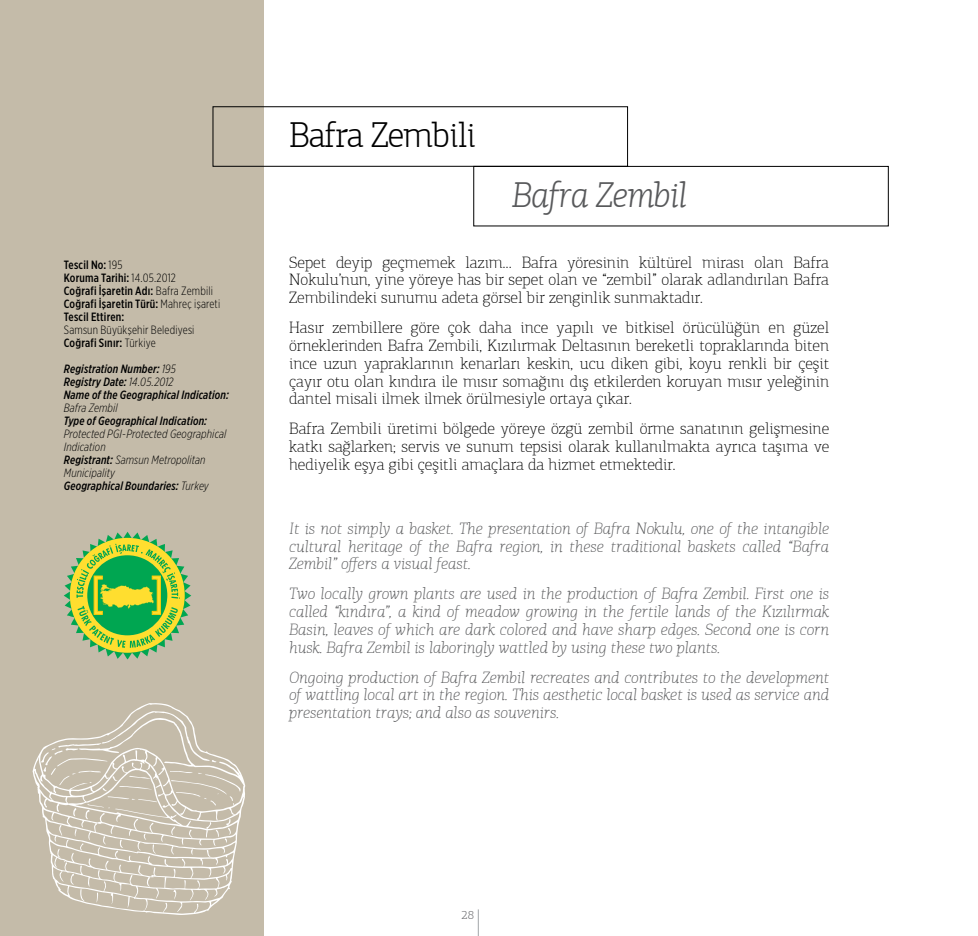
<style>
.page{position:relative;width:978px;height:936px;background:#fff}
.page>*{position:absolute;margin:0;border:0;box-sizing:border-box;transform-origin:0 0}
.t1{font:300 36px "PF Agora Slab Pro";letter-spacing:-.025em;color:#000}
.t2{font:italic 300 36px "PF Agora Slab Pro";letter-spacing:-.025em;color:#58595b}
.t3{font:100 16.5px/17.9px "PF Agora Slab Pro";color:#000;text-align:justify}
.t4{font:italic 100 16.5px/17.9px "PF Agora Slab Pro";color:#58595b;text-align:justify}
.t5{font:italic 300 12px/12.9px "Gotham X Narrow";letter-spacing:.01em;color:#000}
.t6{font:500 12px/12.9px "Gotham X Narrow";letter-spacing:.015em;color:#000}
.t7{font:italic 500 12px/12.9px "Gotham X Narrow";letter-spacing:.015em;color:#000}
.t8{font:300 12px/12.9px "Gotham X Narrow";letter-spacing:.015em;color:#000}
.t9{font:300 12px "PF Agora Slab Pro";color:#6d6e71}
.s1{font-weight:300}
.s2{font-weight:500}
</style>
<div class="page">
<svg style="left:478px;top:909px;width:1px;height:26px"></svg>
<div style="left:0;top:0;width:264px;height:935px;background:#c4bba9"></div>
<div style="left:213px;top:106px;width:415px;height:61px;border:1px solid #000"></div>
<div style="left:473px;top:166px;width:416px;height:60px;border:1px solid #000"></div>
<svg style="left:64px;top:532px;width:127px;height:127px"></svg>
<svg style="left:33px;top:703px;width:212px;height:211px"></svg>
<svg style="left:41px;top:711px;width:200px;height:151px"></svg>
<svg style="left:80px;top:889px;width:4px;height:12px"></svg>
<svg style="left:173px;top:889px;width:4px;height:10px"></svg>
<svg style="left:70px;top:873px;width:4px;height:11px"></svg>
<p class="t6" style="left:64px;top:258px;width:158px">Tescil No: <span class="s1">195<br></span>Koruma Tarihi: <span class="s1">14.05.2012<br></span>Coğrafi İşaretin Adı: <span class="s1">Bafra Zembili<br></span>Coğrafi İşaretin Türü: <span class="s1">Mahreç işareti<br></span>Tescil Ettiren:</p>
<p class="t8" style="left:64px;top:323px;width:132px">Samsun Büyükşehir Belediyesi<br><span class="s2">Coğrafi Sınır:</span> Türkiye</p>
<p class="t7" style="left:64px;top:362px;width:167px">Registration Number: <span class="s1">195<br></span>Registry Date: <span class="s1">14.05.2012<br></span>Name of the Geographical Indication:</p>
<p class="t5" style="left:64px;top:401px;width:56px">Bafra Zembil</p>
<p class="t7" style="left:64px;top:414px;width:145px">Type of Geographical Indication:</p>
<p class="t5" style="left:64px;top:427px;width:164px">Protected PGI-Protected Geographical<br>Indication<br><span class="s2">Registrant:</span> Samsun Metropolitan<br>Municipality<br><span class="s2">Geographical Boundaries:</span> Turkey</p>
<h1 class="t1" style="left:289px;top:113px;width:188px">Bafra Zembili</h1>
<h1 class="t2" style="left:512px;top:174px;width:177px">Bafra Zembil</h1>
<p class="t3" style="left:289px;top:253px;width:542px">Sepet deyip geçmemek lazım… Bafra yöresinin kültürel mirası olan Bafra Nokulu’nun, yine yöreye has bir sepet olan ve “zembil” olarak adlandırılan Bafra Zembilindeki sunumu adeta görsel bir zenginlik sunmaktadır.</p>
<p class="t3" style="left:289px;top:319px;width:542px">Hasır zembillere göre çok daha ince yapılı ve bitkisel örücülüğün en güzel örneklerinden Bafra Zembili, Kızılırmak Deltasının bereketli topraklarında biten ince uzun yapraklarının kenarları keskin, ucu diken gibi, koyu renkli bir çeşit çayır otu olan kındıra ile mısır somağını dış etkilerden koruyan mısır yeleğinin dantel misali ilmek ilmek örülmesiyle ortaya çıkar.</p>
<p class="t3" style="left:289px;top:420px;width:542px">Bafra Zembili üretimi bölgede yöreye özgü zembil örme sanatının gelişmesine katkı sağlarken; servis ve sunum tepsisi olarak kullanılmakta ayrıca taşıma ve hediyelik eşya gibi çeşitli amaçlara da hizmet etmektedir.</p>
<p class="t4" style="left:289px;top:519px;width:542px">It is not simply a basket. The presentation of Bafra Nokulu, one of the intangible cultural heritage of the Bafra region, in these traditional baskets called “Bafra Zembil” offers a visual feast.</p>
<p class="t4" style="left:289px;top:585px;width:542px">Two locally grown plants are used in the production of Bafra Zembil. First one is called “kındıra”, a kind of meadow growing in the fertile lands of the Kızılırmak Basin, leaves of which are dark colored and have sharp edges. Second one is corn husk. Bafra Zembil is laboringly wattled by using these two plants.</p>
<p class="t4" style="left:289px;top:668px;width:541px">Ongoing production of Bafra Zembil recreates and contributes to the development of wattling local art in the region. This aesthetic local basket is used as service and presentation trays; and also as souvenirs.</p>
<p class="t9" style="left:461px;top:908px;width:14px">28</p>
</div>
